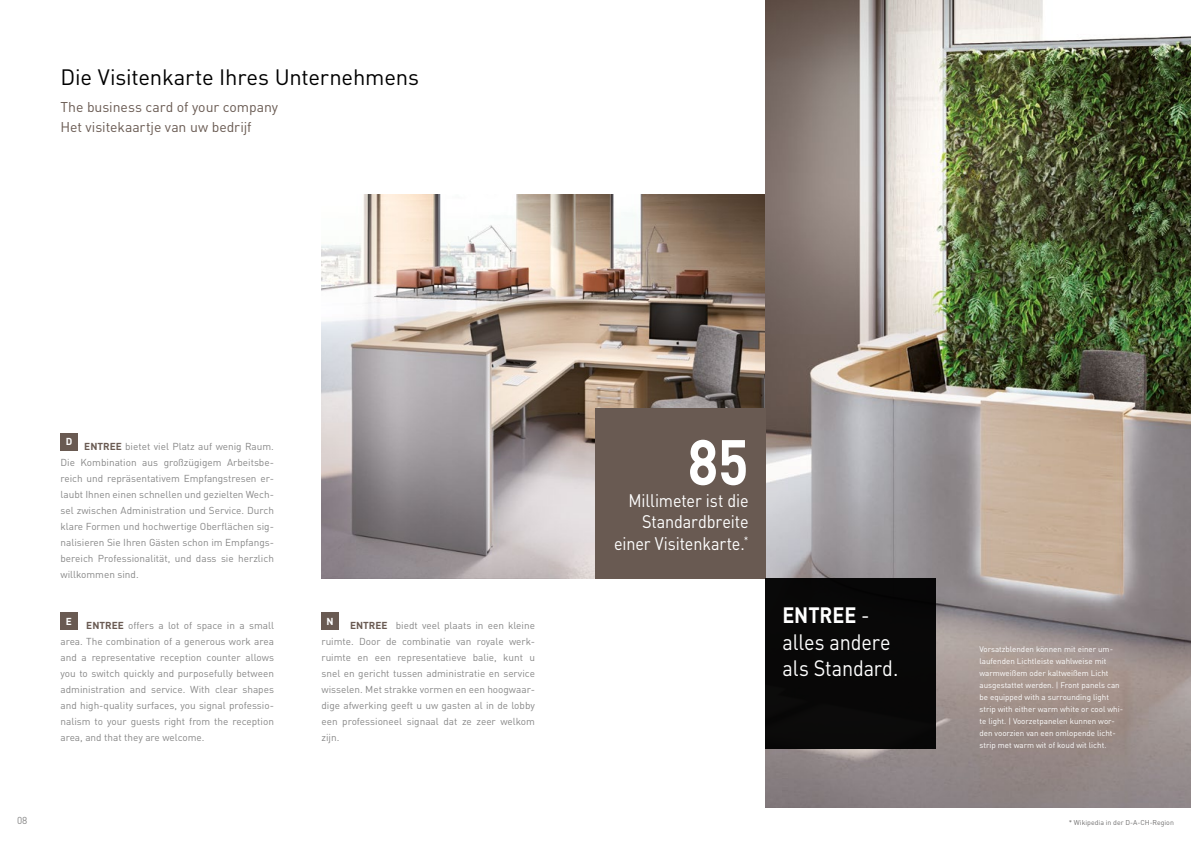
<style>
.page{position:relative;width:1191px;height:842px;background:#fff}
.page>*{position:absolute;margin:0;border:0;box-sizing:border-box;transform-origin:0 0}
.t1{font:700 63px "DINOT";color:#fff;scale:.9 1}
.t2{font:22px "DINOT";letter-spacing:-.01em;color:#000}
.t3{font:22px/26.4px "DINOT";letter-spacing:-.01em;color:#fff;scale:.9 1}
.t4{font:18px/21.6px "DINOT";letter-spacing:-.01em;color:#fff;text-align:right;scale:.9 1}
.t5{font:14px/20px "DINOT";letter-spacing:-.005em;color:#695a52}
.t6{font:10px/16px "DINOT";color:#878787;text-align:justify}
.t7{font:700 10px "DINOT";color:#fff}
.t8{font:8px/12px "DINOT";color:#fff}
.t9{font:7px "DINOT";color:#706f6f}
.s1{font-weight:700;color:#695a52}
.s2{font-weight:700}
</style>
<div class="page">
<img style="left:321px;top:194px;width:444px;height:384px">
<img style="left:765px;top:0;width:426px;height:808px">
<div style="left:595px;top:408px;width:170px;height:170px;background:#695a52"></div>
<div style="left:765px;top:578px;width:170px;height:170px;background:#080808"></div>
<div style="left:60px;top:433px;width:17px;height:17px;background:#695a52"></div>
<div style="left:60px;top:612px;width:17px;height:17px;background:#695a52"></div>
<div style="left:321px;top:612px;width:17px;height:17px;background:#695a52"></div>
<h2 class="t2" style="left:60px;top:60px;width:360px">Die Visitenkarte Ihres Unternehmens</h2>
<h3 class="t5" style="left:60px;top:96px;width:219px">The business card of your company<br>Het visitekaartje van uw bedrijf</h3>
<p class="t6" style="left:17px;top:812px;width:12px">08</p>
<p class="t7" style="left:66px;top:434px;width:8px">D</p>
<p class="t6" style="left:60px;top:438px;width:215px;text-indent:24px"><span class="s1">ENTREE</span> bietet viel Platz auf wenig Raum.<br>Die Kombination aus großzügigem Arbeitsbe&shy;reich und repräsentativem Empfangstresen er&shy;laubt Ihnen einen schnellen und gezielten Wech&shy;sel zwischen Administration und Service. Durch klare Formen und hochwertige Oberflächen sig&shy;nalisieren Sie Ihren Gästen schon im Empfangs&shy;bereich Professionalität, und dass sie herzlich willkommen sind.</p>
<p class="t7" style="left:66px;top:613px;width:8px">E</p>
<p class="t6" style="left:60px;top:617px;width:215px;text-indent:26px"><span class="s1">ENTREE</span> offers a lot of space in a small area. The combination of a generous work area and a representative reception counter allows you to switch quickly and purposefully between administration and service. With clear shapes and high-quality surfaces, you signal professio&shy;nalism to your guests right from the reception area, and that they are welcome.</p>
<p class="t7" style="left:326px;top:613px;width:9px">N</p>
<p class="t6" style="left:321px;top:617px;width:215px;text-indent:29px"><span class="s1">ENTREE</span> biedt veel plaats in een kleine ruimte. Door de combinatie van royale werk&shy;ruimte en een representatieve balie, kunt u snel en gericht tussen administratie en service wisselen. Met strakke vormen en een hoogwaar&shy;dige afwerking geeft u uw gasten al in de lobby een professioneel signaal dat ze zeer welkom zijn.</p>
<h1 class="t1" style="left:687px;top:413px;width:69px">85</h1>
<h3 class="t4" style="left:614px;top:488px;width:151px">Millimeter ist die<br>Standardbreite einer Visitenkarte.<sup>*</sup></h3>
<h2 class="t3" style="left:782px;top:600px;width:130px"><span class="s2">ENTREE</span> - alles andere als Standard.</h2>
<p class="t8" style="left:979px;top:643px;width:145px">Vorsatzblenden können mit einer um&shy;laufenden Lichtleiste wahlweise mit warmweißem oder kaltweißem Licht ausgestattet werden. | Front panels can be equipped with a surrounding light strip with either warm white or cool whi&shy;te light. | Voorzetpanelen kunnen wor&shy;den voorzien van een omlopende licht&shy;strip met warm wit of koud wit licht.</p>
<p class="t9" style="left:1068px;top:817px;width:107px">* Wikipedia in der D-A-CH-Region</p>
</div>
